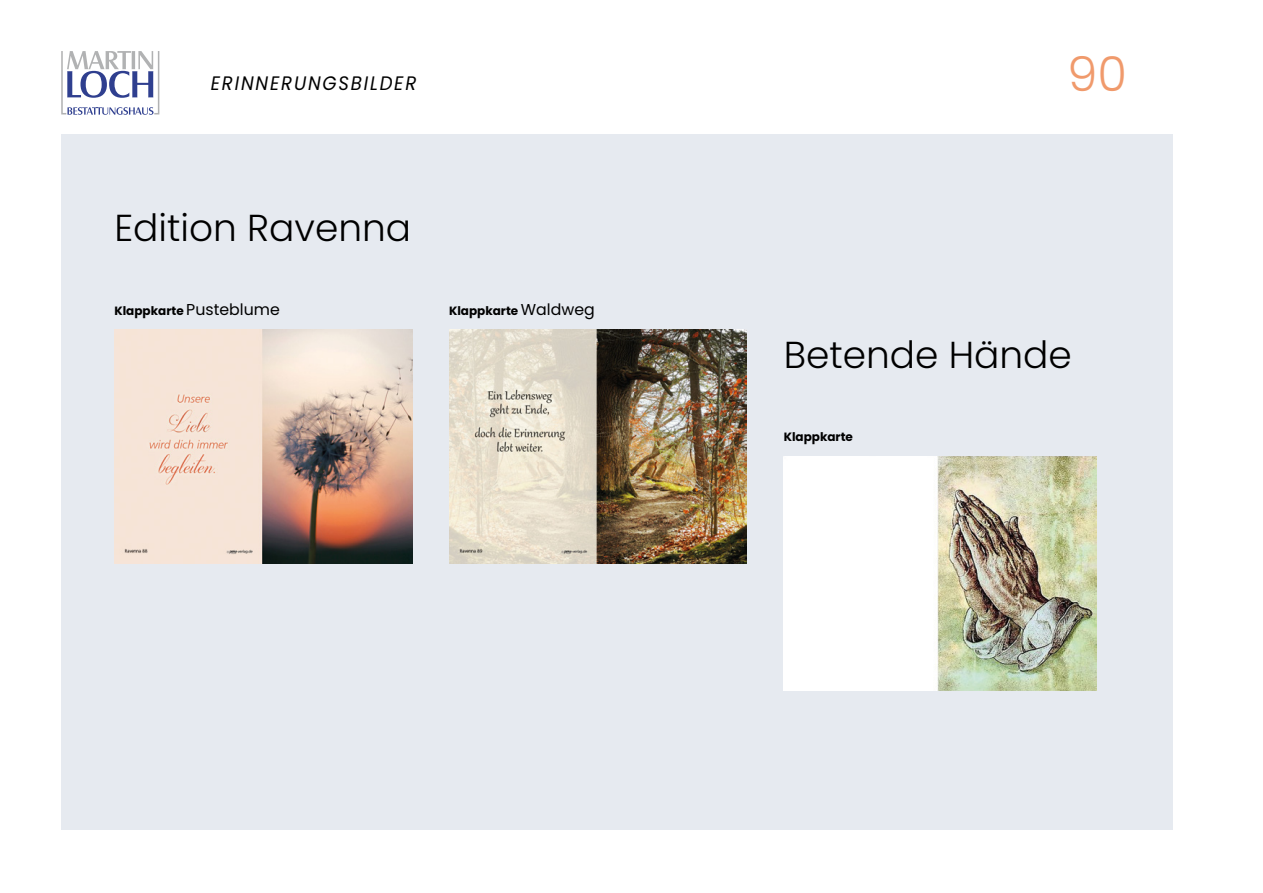
<style>
.page{position:relative;width:1263px;height:893px;background:#fff}
.page>*{position:absolute;margin:0;border:0;box-sizing:border-box;transform-origin:0 0}
.t1{font:300 48px "Poppins";color:#f09a6c}
.t2{font:300 37.5px "Poppins";color:#000}
.t3{font:italic 19.5px "Poppins";letter-spacing:.1em;color:#000;scale:.93 1}
.t4{font:700 12px "Poppins";color:#000}
.s1{font-weight:400;font-size:15.75px}
</style>
<div class="page">
<div style="left:61px;top:135px;width:1111px;height:695px;background:#e6eaf0"></div>
<img style="left:114px;top:329px;width:298px;height:234px">
<img style="left:449px;top:329px;width:298px;height:234px">
<img style="left:784px;top:456px;width:312px;height:234px">
<svg style="left:61px;top:51px;width:99px;height:64px"></svg>
<h3 class="t3" style="left:211px;top:72px;width:223px">ERINNERUNGSBILDER</h3>
<h2 class="t2" style="left:114px;top:206px;width:298px">Edition Ravenna</h2>
<p class="t4" style="left:114px;top:304px;width:167px">Klappkarte <span class="s1">Pusteblume</span></p>
<p class="t4" style="left:449px;top:304px;width:147px">Klappkarte <span class="s1">Waldweg</span></p>
<h1 class="t1" style="left:1068px;top:46px;width:61px">90</h1>
<h2 class="t2" style="left:784px;top:333px;width:290px">Betende Hände</h2>
<p class="t4" style="left:784px;top:430px;width:71px">Klappkarte</p>
</div>
